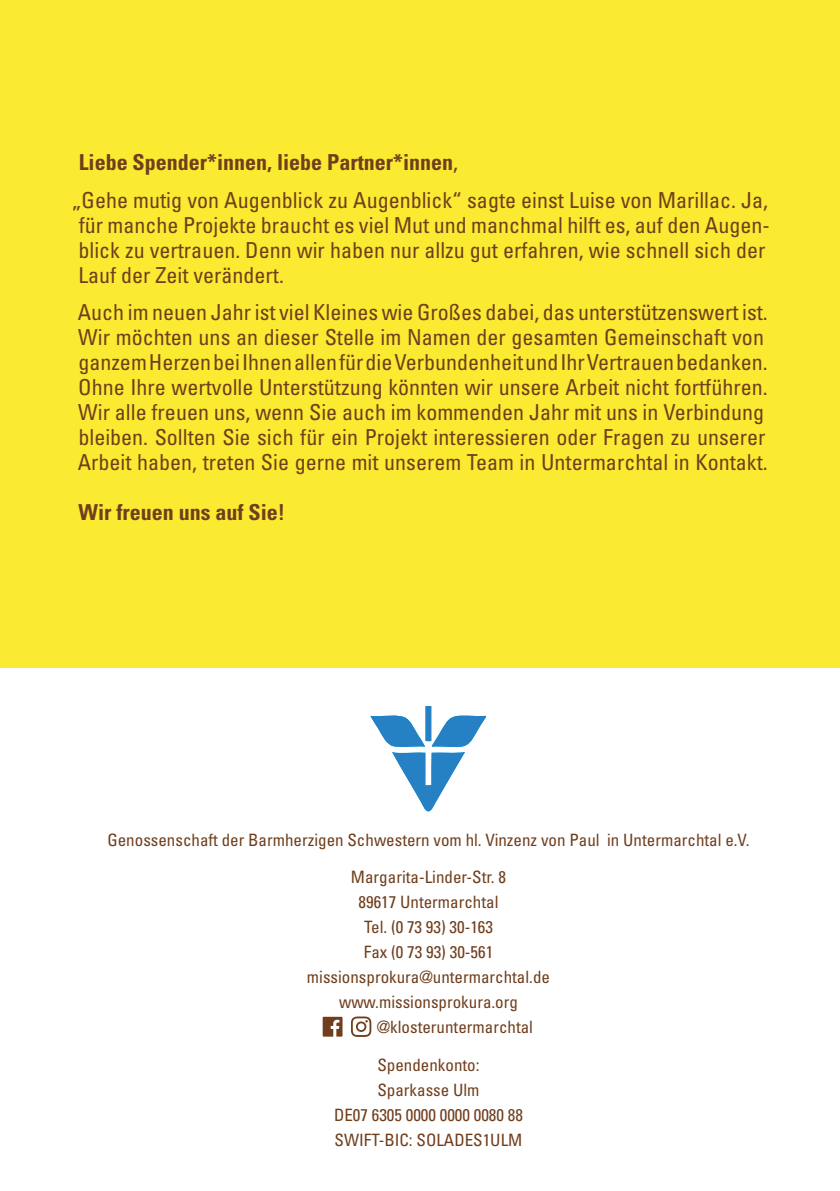
<style>
.page{position:relative;width:840px;height:1191px;background:#fff}
.page>*{position:absolute;margin:0;border:0;box-sizing:border-box;transform-origin:0 0}
.t1{font:condensed 22px/25px "Univers";color:#703e1d}
.t2{font:700 condensed 22px "Univers";color:#703e1d}
.t3{font:condensed 17px/25px "Univers";color:#703e1d;text-align:center}
.s1{font-weight:700}
</style>
<div class="page">
<div style="left:0;top:0;width:839px;height:668px;background:#faea31"></div>
<svg style="left:370px;top:706px;width:117px;height:105px"></svg>
<svg style="left:351px;top:1016px;width:20px;height:20px"></svg>
<svg style="left:322px;top:1016px;width:20px;height:20px"></svg>
<p class="t1" style="left:72px;top:143px;width:697px;line-height:37.6px;text-indent:7px"><span class="s1">Liebe Spender*innen, liebe Partner*innen</span>,<br>„Gehe mutig von Augenblick zu Augenblick“ sagte einst Luise von Marillac. Ja,</p>
<p class="t1" style="left:78px;top:212px;width:692px">für manche Projekte braucht es viel Mut und manchmal hilft es, auf den Augen&shy;blick zu vertrauen. Denn wir haben nur allzu gut erfahren, wie schnell sich der<br>Lauf der Zeit verändert.</p>
<p class="t1" style="left:78px;top:300px;width:691px">Auch im neuen Jahr ist viel Kleines wie Großes dabei, das unterstützenswert ist.<br>Wir möchten uns an dieser Stelle im Namen der gesamten Gemeinschaft von ganzem Herzen bei Ihnen allen für die Verbundenheit und Ihr Vertrauen bedanken.<br>Ohne Ihre wertvolle Unterstützung könnten wir unsere Arbeit nicht fortführen.<br>Wir alle freuen uns, wenn Sie auch im kommenden Jahr mit uns in Verbindung bleiben. Sollten Sie sich für ein Projekt interessieren oder Fragen zu unserer Arbeit haben, treten Sie gerne mit unserem Team in Untermarchtal in Kontakt.</p>
<p class="t2" style="left:78px;top:499px;width:208px">Wir freuen uns auf Sie!</p>
<p class="t3" style="left:107px;top:827px;width:643px">Genossenschaft der Barmherzigen Schwestern vom hl. Vinzenz von Paul in Untermarchtal e.V.</p>
<p class="t3" style="left:351px;top:864px;width:156px">Margarita-Linder-Str. 8</p>
<p class="t3" style="left:358px;top:889px;width:141px">89617 Untermarchtal</p>
<p class="t3" style="left:364px;top:914px;width:130px">Tel. (0 73 93) 30-163</p>
<p class="t3" style="left:363px;top:939px;width:131px">Fax (0 73 93) 30-561</p>
<p class="t3" style="left:307px;top:964px;width:244px">missionsprokura@untermarchtal.de</p>
<p class="t3" style="left:339px;top:989px;width:180px">www.missionsprokura.org</p>
<p class="t3" style="left:376px;top:1014px;width:157px">@klosteruntermarchtal</p>
<p class="t3" style="left:334px;top:1052px;width:190px">Spendenkonto:<br>Sparkasse Ulm<br>DE07 6305 0000 0000 0080 88<br>SWIFT-BIC: SOLADES1ULM</p>
</div>
